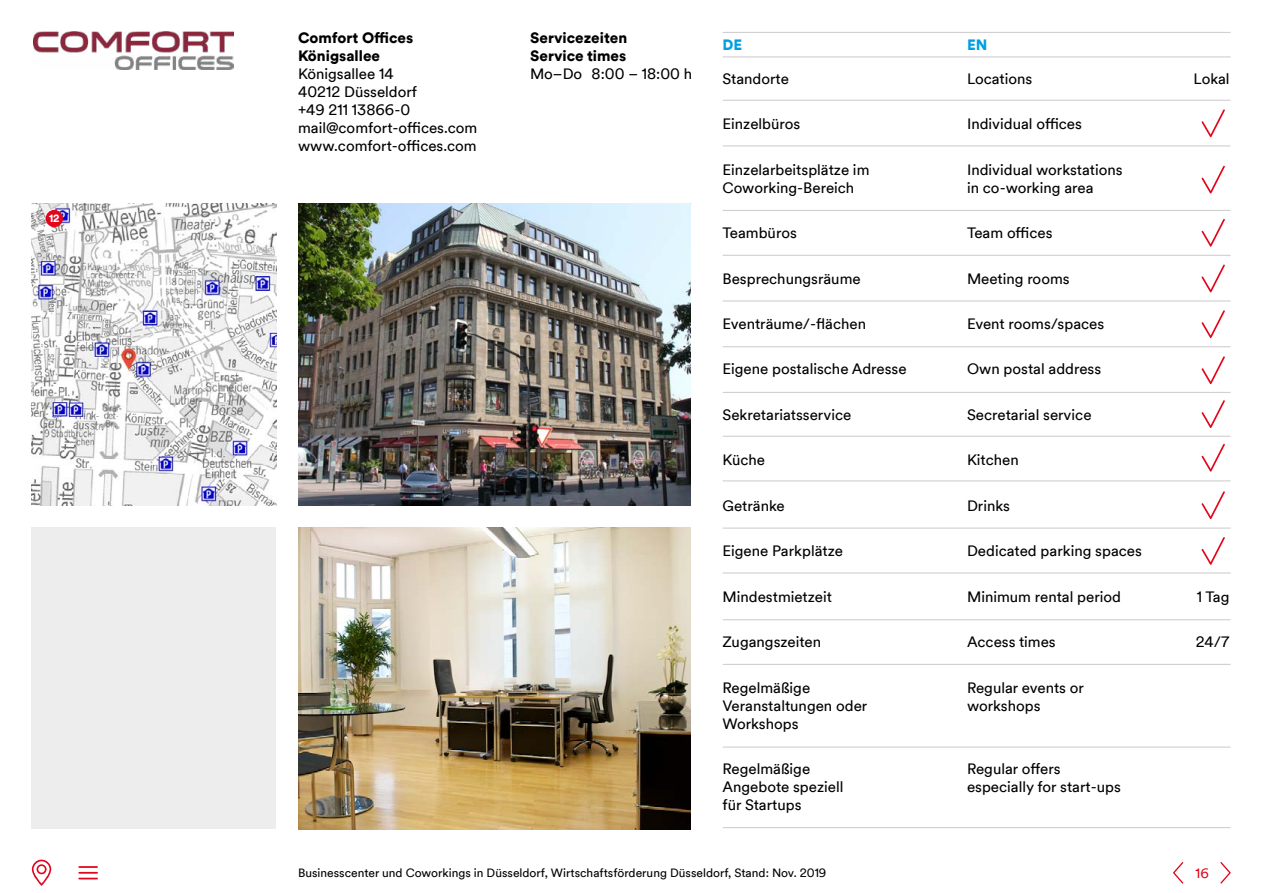
<style>
.page{position:relative;width:1263px;height:893px;background:#fff}
.page>*{position:absolute;margin:0;border:0;box-sizing:border-box;transform-origin:0 0}
.t1{font:15px/18px "Duesseldorf Circular TT";color:#000}
.t2{font:900 15px/18px "Duesseldorf Circular TT";color:#000}
.t3{font:900 15px "Duesseldorf Circular TT";color:#009fe3}
.t4{font:13.5px "Duesseldorf Circular TT";color:#e3051b}
.t5{font:12px "Duesseldorf Circular TT";color:#000}
.t6{font:900 10.5px "Duesseldorf Circular TT";color:#fff}
</style>
<div class="page">
<img style="left:33px;top:31px;width:200px;height:38px">
<img style="left:32px;top:203px;width:244px;height:302px">
<div style="left:32px;top:527px;width:244px;height:302px;background:#ededed"></div>
<img style="left:298px;top:203px;width:393px;height:302px">
<img style="left:298px;top:527px;width:393px;height:302px">
<svg style="left:1201px;top:109px;width:24px;height:28px"></svg>
<svg style="left:1201px;top:166px;width:24px;height:27px"></svg>
<svg style="left:1201px;top:219px;width:24px;height:28px"></svg>
<svg style="left:1201px;top:264px;width:24px;height:28px"></svg>
<svg style="left:1201px;top:310px;width:24px;height:28px"></svg>
<svg style="left:1201px;top:400px;width:24px;height:28px"></svg>
<svg style="left:1201px;top:444px;width:24px;height:28px"></svg>
<svg style="left:1201px;top:491px;width:24px;height:28px"></svg>
<svg style="left:1201px;top:537px;width:24px;height:28px"></svg>
<hr style="left:723px;top:100px;width:507px;height:1px;background:#d0d0d0">
<hr style="left:723px;top:145px;width:507px;height:1px;background:#d0d0d0">
<hr style="left:723px;top:210px;width:507px;height:1px;background:#d0d0d0">
<hr style="left:723px;top:255px;width:507px;height:1px;background:#d0d0d0">
<hr style="left:723px;top:300px;width:507px;height:2px;background:#d0d0d0">
<hr style="left:723px;top:346px;width:507px;height:1px;background:#d0d0d0">
<hr style="left:723px;top:392px;width:507px;height:1px;background:#d0d0d0">
<hr style="left:723px;top:436px;width:507px;height:1px;background:#d0d0d0">
<hr style="left:723px;top:480px;width:507px;height:1px;background:#d0d0d0">
<hr style="left:723px;top:527px;width:507px;height:2px;background:#d0d0d0">
<hr style="left:723px;top:572px;width:507px;height:1px;background:#d0d0d0">
<hr style="left:723px;top:619px;width:507px;height:1px;background:#d0d0d0">
<hr style="left:723px;top:664px;width:507px;height:1px;background:#d0d0d0">
<hr style="left:723px;top:746px;width:507px;height:2px;background:#d0d0d0">
<hr style="left:723px;top:32px;width:507px;height:1px;background:#d0d0d0">
<hr style="left:723px;top:827px;width:507px;height:1px;background:#d0d0d0">
<hr style="left:723px;top:56px;width:507px;height:1px;background:#d0d0d0">
<svg style="left:1220px;top:862px;width:11px;height:21px"></svg>
<svg style="left:1173px;top:862px;width:10px;height:21px"></svg>
<svg style="left:79px;top:866px;width:18px;height:13px"></svg>
<svg style="left:32px;top:860px;width:19px;height:26px"></svg>
<svg style="left:1201px;top:356px;width:24px;height:28px"></svg>
<div style="left:46px;top:210px;width:17px;height:17px;background:#e3051b;border-radius:50%"></div>
<p class="t6" style="left:49px;top:211px;width:12px">12</p>
<p class="t2" style="left:298px;top:28px;width:117px">Comfort Offices<br>Königsallee</p>
<p class="t1" style="left:298px;top:64px;width:181px">Königsallee 14<br>40212 Düsseldorf<br>+49 211 13866-0 mail@comfort-offices.com www.comfort-offices.com</p>
<p class="t2" style="left:530px;top:28px;width:99px">Servicezeiten<br>Service times</p>
<p class="t1" style="left:530px;top:64px;width:164px">Mo–Do 8:00 – 18:00 h</p>
<p class="t3" style="left:722px;top:34px;width:21px">DE</p>
<p class="t3" style="left:967px;top:34px;width:22px">EN</p>
<p class="t1" style="left:722px;top:69px;width:68px">Standorte</p>
<p class="t1" style="left:967px;top:69px;width:67px">Locations</p>
<p class="t1" style="left:1193px;top:69px;width:37px">Lokal</p>
<p class="t1" style="left:722px;top:114px;width:79px">Einzelbüros</p>
<p class="t1" style="left:967px;top:114px;width:116px">Individual offices</p>
<p class="t1" style="left:722px;top:160px;width:148px">Einzelarbeitsplätze im</p>
<p class="t1" style="left:967px;top:160px;width:157px">Individual workstations</p>
<p class="t1" style="left:722px;top:178px;width:133px">Coworking-Bereich</p>
<p class="t1" style="left:967px;top:178px;width:128px">in co-working area</p>
<p class="t1" style="left:722px;top:223px;width:76px">Teambüros</p>
<p class="t1" style="left:967px;top:223px;width:87px">Team offices</p>
<p class="t1" style="left:722px;top:269px;width:140px">Besprechungsräume</p>
<p class="t1" style="left:967px;top:269px;width:104px">Meeting rooms</p>
<p class="t1" style="left:722px;top:314px;width:145px">Eventräume/-flächen</p>
<p class="t1" style="left:967px;top:314px;width:139px">Event rooms/spaces</p>
<p class="t1" style="left:722px;top:359px;width:186px">Eigene postalische Adresse</p>
<p class="t1" style="left:967px;top:359px;width:136px">Own postal address</p>
<p class="t1" style="left:722px;top:405px;width:130px">Sekretariatsservice</p>
<p class="t1" style="left:967px;top:405px;width:126px">Secretarial service</p>
<p class="t1" style="left:722px;top:450px;width:44px">Küche</p>
<p class="t1" style="left:967px;top:450px;width:53px">Kitchen</p>
<p class="t1" style="left:722px;top:496px;width:64px">Getränke</p>
<p class="t1" style="left:967px;top:496px;width:44px">Drinks</p>
<p class="t1" style="left:722px;top:541px;width:122px">Eigene Parkplätze</p>
<p class="t1" style="left:967px;top:541px;width:176px">Dedicated parking spaces</p>
<p class="t1" style="left:722px;top:587px;width:111px">Mindestmietzeit</p>
<p class="t1" style="left:967px;top:587px;width:156px">Minimum rental period</p>
<p class="t1" style="left:1197px;top:587px;width:34px">1 Tag</p>
<p class="t1" style="left:722px;top:632px;width:100px">Zugangszeiten</p>
<p class="t1" style="left:967px;top:632px;width:90px">Access times</p>
<p class="t1" style="left:1196px;top:632px;width:35px">24/7</p>
<p class="t1" style="left:722px;top:678px;width:146px">Regelmäßige<br>Veranstaltungen oder<br>Workshops</p>
<p class="t1" style="left:967px;top:678px;width:118px">Regular events or workshops</p>
<p class="t1" style="left:722px;top:759px;width:122px">Regelmäßige<br>Angebote speziell für Startups</p>
<p class="t1" style="left:967px;top:759px;width:155px">Regular offers especially for start-ups</p>
<p class="t5" style="left:298px;top:865px;width:530px">Businesscenter und Coworkings in Düsseldorf, Wirtschaftsförderung Düsseldorf, Stand: Nov. 2019</p>
<p class="t4" style="left:1195px;top:864px;width:15px">16</p>
</div>
